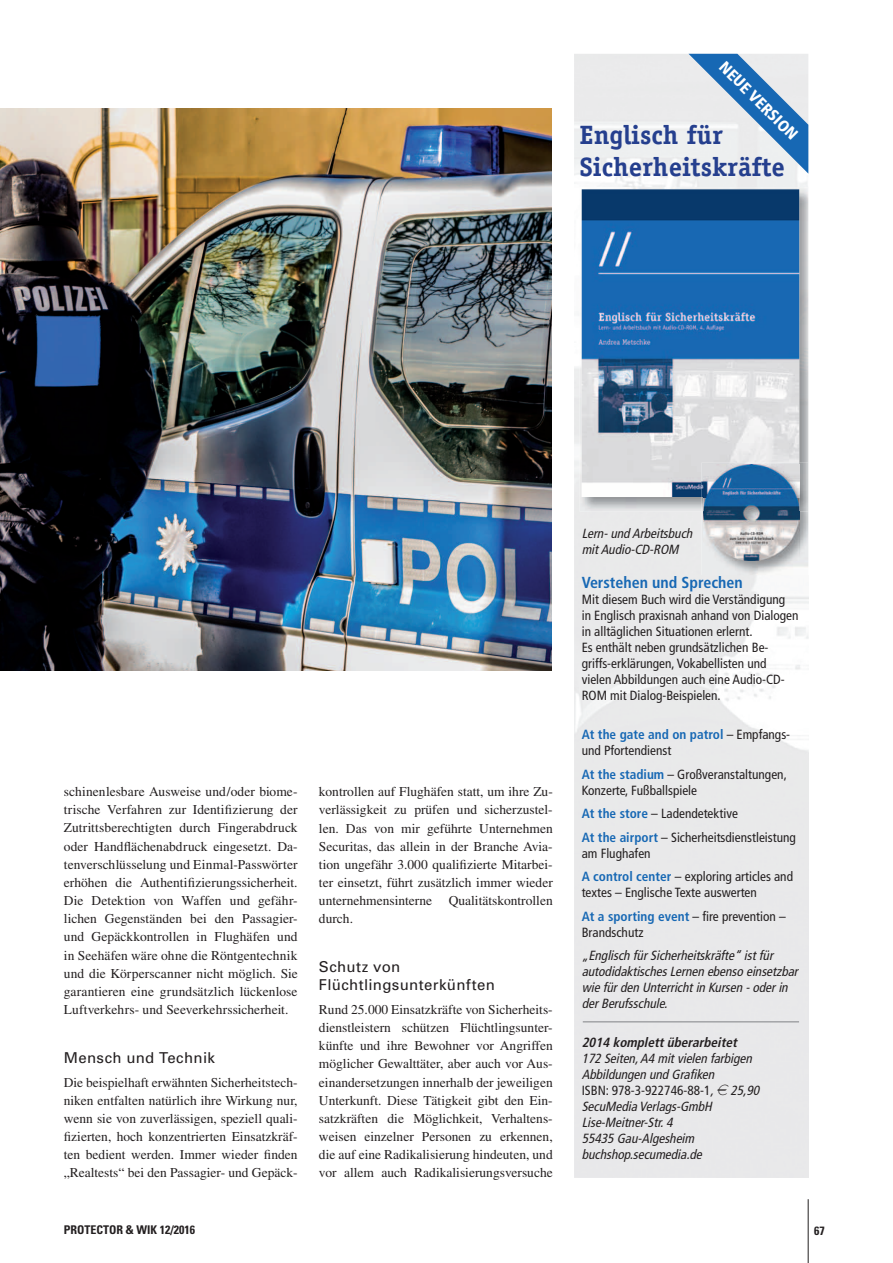
<style>
.page{position:relative;width:893px;height:1263px;background:#fff}
.page>*{position:absolute;margin:0;border:0;box-sizing:border-box;transform-origin:0 0}
.t1{font:700 26.55px/32px "Officina Serif";color:#253f8e}
.t2{font:700 condensed 15.9px "Frutiger";color:#1768b4}
.t3{font:900 condensed 15.9px "Frutiger";color:#fff}
.t4{font:15px/18px "Univers";letter-spacing:.025em;color:#231f20}
.t5{font:13.5px/18.1px "Times";color:#231f20;text-align:justify}
.t6{font:condensed 13.35px/15.9px "Frutiger";color:#231f20}
.t7{font:italic condensed 13.35px/15.9px "Frutiger";color:#231f20}
.t8{font:italic 700 condensed 13.35px "Frutiger";color:#231f20}
.t9{font:700 condensed 12px "Univers";color:#231f20}
.s1{font-weight:700;color:#1768b4}
.s2{font-style:normal}
.s3{font-family:"Eurofont";font-stretch:normal}
</style>
<div class="page">
<hr style="left:808px;top:1199px;width:1px;height:64px;background:#231f20">
<img style="left:0;top:109px;width:552px;height:561px">
<hr style="left:583px;top:1021px;width:216px;height:1px;background:#808285">
<img style="left:580px;top:187px;width:228px;height:325px">
<img style="left:582px;top:189px;width:217px;height:308px">
<img style="left:701px;top:463px;width:107px;height:112px">
<img style="left:701px;top:463px;width:98px;height:34px">
<img style="left:703px;top:497px;width:96px;height:64px">
<img style="left:703px;top:465px;width:96px;height:32px">
<svg style="left:688px;top:54px;width:120px;height:120px;background:#a8c2db"></svg>
<p class="t3" style="left:729px;top:57px;width:105px;rotate:45deg">NEUE VERSION</p>
<h1 class="t1" style="left:580px;top:118px;width:207px">Englisch für<br>Sicherheitskräfte</h1>
<p class="t5" style="left:64px;top:782px;width:235px">schinenlesbare Ausweise und/oder biome&shy;trische Verfahren zur Identifizierung der Zutrittsberechtigten durch Fingerabdruck oder Handflächenabdruck eingesetzt. Da&shy;tenverschlüsselung und Einmal-Passwörter erhöhen die Authentifizierungssicherheit.<br>Die Detektion von Waffen und gefähr&shy;lichen Gegenständen bei den Passagier&shy;und Gepäckkontrollen in Flughäfen und in Seehäfen wäre ohne die Röntgentechnik und die Körperscanner nicht möglich. Sie garantieren eine grundsätzlich lückenlose Luftverkehrs- und Seeverkehrssicherheit.</p>
<p class="t4" style="left:64px;top:1048px;width:153px">Mensch und Technik</p>
<p class="t5" style="left:64px;top:1073px;width:235px">Die beispielhaft erwähnten Sicherheitstech&shy;niken entfalten natürlich ihre Wirkung nur, wenn sie von zuverlässigen, speziell quali&shy;fizierten, hoch konzentrierten Einsatzkräf&shy;ten bedient werden. Immer wieder finden „Realtests“ bei den Passagier- und Gepäck-</p>
<p class="t5" style="left:319px;top:782px;width:235px">kontrollen auf Flughäfen statt, um ihre Zu&shy;verlässigkeit zu prüfen und sicherzustel&shy;len. Das von mir geführte Unternehmen Securitas, das allein in der Branche Avia&shy;tion ungefähr 3.000 qualifizierte Mitarbei&shy;ter einsetzt, führt zusätzlich immer wieder unternehmensinterne Qualitätskontrollen durch.</p>
<p class="t4" style="left:319px;top:957px;width:178px">Schutz von<br>Flüchtlingsunterkünften</p>
<p class="t5" style="left:319px;top:1000px;width:235px">Rund 25.000 Einsatzkräfte von Sicherheits&shy;dienstleistern schützen Flüchtlingsunter&shy;künfte und ihre Bewohner vor Angriffen möglicher Gewalttäter, aber auch vor Aus&shy;einandersetzungen innerhalb der jeweiligen Unterkunft. Diese Tätigkeit gibt den Ein&shy;satzkräften die Möglichkeit, Verhaltens&shy;weisen einzelner Personen zu erkennen, die auf eine Radikalisierung hindeuten, und vor allem auch Radikalisierungsversuche</p>
<p class="t7" style="left:582px;top:525px;width:115px">Lern-und Arbeitsbuch mitAudio-CD-ROM</p>
<p class="t2" style="left:582px;top:573px;width:163px">Verstehen und Sprechen</p>
<p class="t6" style="left:582px;top:591px;width:218px">Mit diesem Buch wird die Verständigung<br>in Englisch praxisnah anhand von Dialogen in alltäglichen Situationen erlernt.<br>Es enthält neben grundsätzlichen Be&shy;griffs-erklärungen, Vokabellisten und vielen Abbildungen auch eine Audio-CD-ROM mit Dialog-Beispielen.</p>
<p class="t6" style="left:582px;top:727px;width:210px"><span class="s1">At the gate and on patrol</span> – Empfangs&shy;und Pfortendienst</p>
<p class="t6" style="left:582px;top:766px;width:207px"><span class="s1">At the stadium</span> – Großveranstaltungen,<br>Konzerte, Fußballspiele</p>
<p class="t6" style="left:582px;top:802px;width:216px;line-height:23.5px"><span class="s1">At the store</span> – Ladendetektive<br><span class="s1">At the airport</span> – Sicherheitsdienstleistung</p>
<p class="t6" style="left:582px;top:841px;width:213px;line-height:23.5px">am Flughafen<br><span class="s1">A control center</span> – exploring articles and</p>
<p class="t6" style="left:582px;top:881px;width:206px;line-height:23.5px">textes – Englische Texte auswerten<br><span class="s1">At a sporting event</span> – fire prevention –</p>
<p class="t6" style="left:582px;top:924px;width:63px">Brandschutz</p>
<p class="t7" style="left:582px;top:947px;width:221px">„Englisch fürSicherheitskräfte“ istfür autodidaktischesLernen ebenso einsetzbar wiefürden Unterrichtin Kursen -oderin derBerufsschule.</p>
<p class="t8" style="left:582px;top:1034px;width:160px">2014 komplettüberarbeitet</p>
<p class="t7" style="left:582px;top:1050px;width:182px">172 Seiten,A4 mitvielen farbigen<br>Abbildungen und Grafiken<br><span class="s2">ISBN: 978-3-922746-88-1</span>,<span class="s3">e</span> 25,90<br>SecuMediaVerlags-GmbH<br>Lise-Meitner-Str.4<br>55435 Gau-Algesheim buchshop.secumedia.de</p>
<p class="t9" style="left:64px;top:1223px;width:133px">PROTECTOR &amp; WIK 12/2016</p>
<p class="t9" style="left:814px;top:1223px;width:12px">67</p>
</div>
